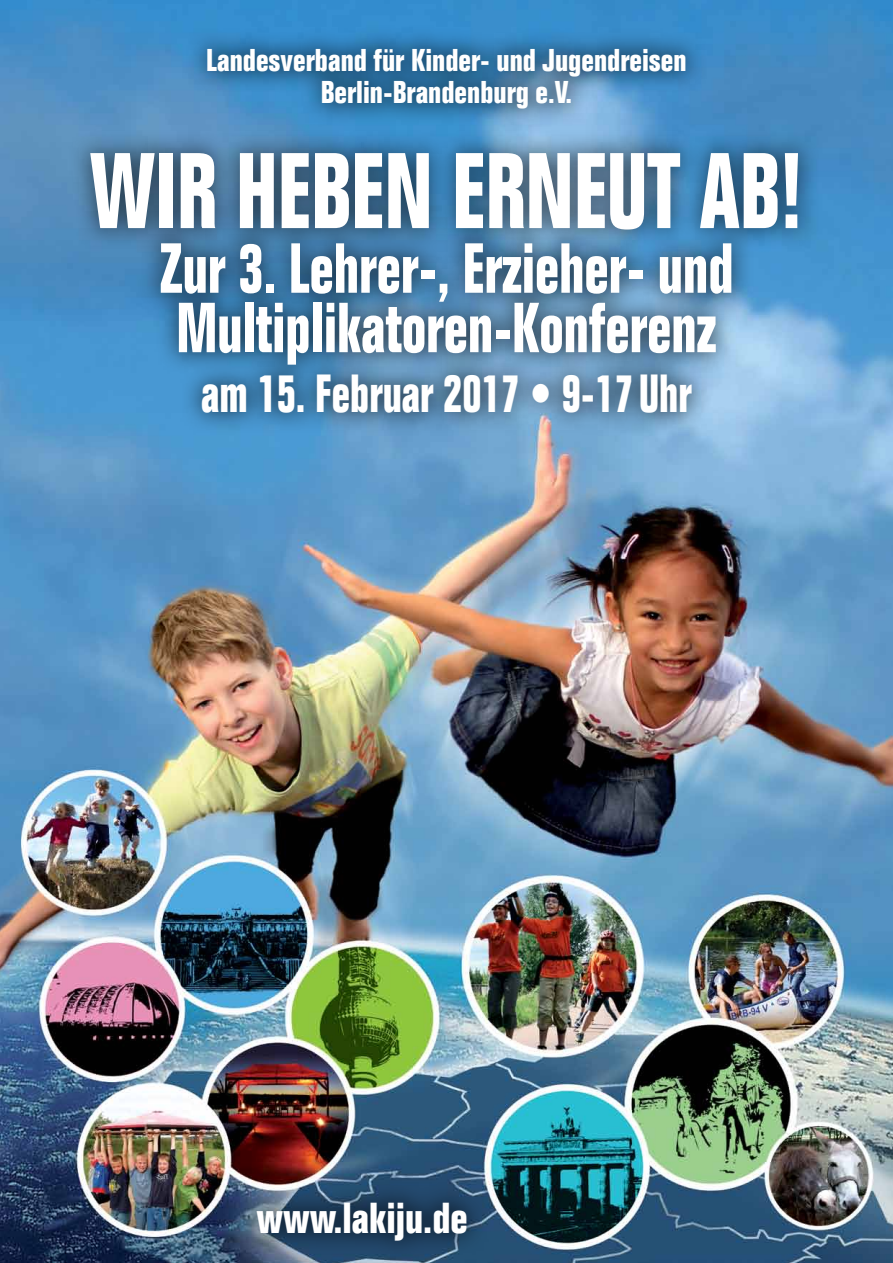
<style>
.page{position:relative;width:893px;height:1263px;background:#fff}
.page>*{position:absolute;margin:0;border:0;box-sizing:border-box;transform-origin:0 0}
.t1{font:700 condensed 105px "Folio";color:#fff;scale:.86 1}
.t2{font:700 condensed 69.15px/59.4px "Folio";color:#fff;scale:.86 1}
.t3{font:700 condensed 52.5px "Folio";color:#fff;scale:.86 1}
.t4{font:700 condensed 42.45px "Folio";color:#fff}
.t5{font:700 condensed 30.9px/32.4px "Folio";color:#fff;text-align:center}
</style>
<div class="page">
<img style="left:0;top:0;width:893px;height:1263px">
<div style="left:185px;top:25px;width:524px;height:106px;background:#000;opacity:.51"></div>
<div style="left:68px;top:130px;width:753px;height:305px;background:#000;opacity:.51"></div>
<div style="left:235px;top:1179px;width:255px;height:84px;background:#000;opacity:.51"></div>
<p class="t5" style="left:206px;top:44px;width:482px">Landesverband für Kinder- und Jugendreisen<br>Berlin-Brandenburg e.V.</p>
<h1 class="t1" style="left:90px;top:133px;width:831px">WIR HEBEN ERNEUT AB!</h1>
<h2 class="t2" style="left:159px;top:239px;width:669px">Zur 3. Lehrer-, Erzieher- und<br>Multiplikatoren-Konferenz</h2>
<h3 class="t3" style="left:201px;top:364px;width:572px">am 15. Februar 2017 • 9-17 Uhr</h3>
<h3 class="t4" style="left:256px;top:1194px;width:213px">www.lakiju.de</h3>
</div>
